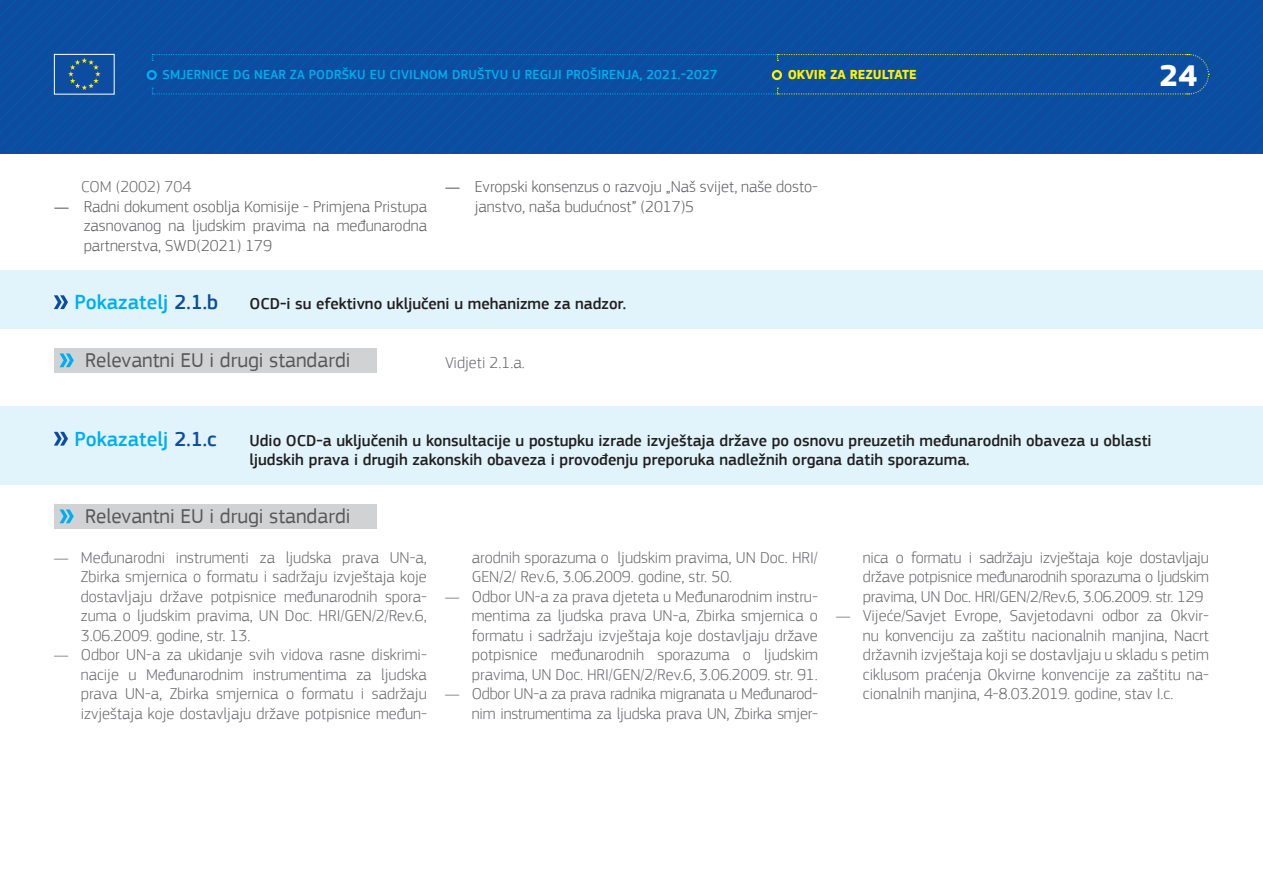
<style>
.page{position:relative;width:1263px;height:893px;background:#fff}
.page>*{position:absolute;margin:0;border:0;box-sizing:border-box;transform-origin:0 0}
.t1{font:700 31.5px "PF Square Sans Pro";color:#fff}
.t2{font:21px "PF Square Sans Pro";color:#57585a}
.t3{font:500 21px "PF Square Sans Pro";color:#00aeef}
.t4{font:300 16.5px/19.5px "PF Square Sans Pro";color:#6c6d70;text-align:justify}
.t5{font:500 16.5px "PF Square Sans Pro";color:#231f20}
.t6{font:300 16.5px/19.5px "PF Square Sans Pro";color:#636366;text-align:justify}
.t7{font:500 13.5px "PF Square Sans Pro";letter-spacing:.01em;color:#00aeef}
.t8{font:700 13.5px "PF Square Sans Pro";color:#fff101}
.s1{font-size:15px;color:#231f20}
.s2{color:#0d4da1}
.s3{font-size:15px}
</style>
<div class="page">
<svg style="left:0;top:0;width:1263px;height:153px;background:#0c4fa1"></svg>
<div style="left:0;top:270px;width:1263px;height:59px;background:#e1f4fc"></div>
<div style="left:0;top:407px;width:1263px;height:78px;background:#e1f4fc"></div>
<svg style="left:54px;top:295px;width:14px;height:14px"></svg>
<svg style="left:54px;top:432px;width:14px;height:14px"></svg>
<hr style="left:1262px;top:153px;width:1px;height:117px;background:#e1f4fc">
<hr style="left:1262px;top:368px;width:1px;height:117px;background:#e1f4fc">
<hr style="left:1262px;top:563px;width:1px;height:58px;background:#e1f4fc">
<hr style="left:1262px;top:699px;width:1px;height:59px;background:#e1f4fc">
<div style="left:54px;top:348px;width:323px;height:25px;background:#d1d2d4"></div>
<svg style="left:60px;top:353px;width:14px;height:14px"></svg>
<div style="left:54px;top:504px;width:323px;height:25px;background:#d1d2d4"></div>
<svg style="left:60px;top:509px;width:14px;height:14px"></svg>
<p class="t7" style="left:163px;top:67px;width:557px">SMJERNICE DG NEAR ZA PODRŠKU EU CIVILNOM DRUŠTVU U REGIJI PROŠIRENJA, 2021.-2027</p>
<p class="t8" style="left:788px;top:67px;width:131px">OKVIR ZA REZULTATE</p>
<p class="t1" style="left:1159px;top:56px;width:39px">24</p>
<p class="t4" style="left:81px;top:177px;width:112px">COM (2002) 704</p>
<p class="t6" style="left:84px;top:196px;width:345px;text-indent:-30px"><span class="s1">—</span> Radni dokument osoblja Komisije - Primjena Pristupa zasnovanog na ljudskim pravima na međunarodna partnerstva, SWD(2021) 179</p>
<p class="t6" style="left:475px;top:177px;width:345px;text-indent:-30px"><span class="s1">—</span> Evropski konsenzus o razvoju „Naš svijet, naše dosto&shy;janstvo, naša budućnost” (2017)5</p>
<p class="t3" style="left:75px;top:290px;width:145px">Pokazatelj <span class="s2">2.1.b</span></p>
<p class="t5" style="left:249px;top:294px;width:378px">OCD-i su efektivno uključeni u mehanizme za nadzor.</p>
<p class="t2" style="left:85px;top:348px;width:267px">Relevantni EU i drugi standardi</p>
<p class="t4" style="left:445px;top:352px;width:81px">Vidjeti 2.1.a.</p>
<p class="t3" style="left:75px;top:426px;width:143px">Pokazatelj <span class="s2">2.1.c</span></p>
<p class="t5" style="left:249px;top:430px;width:904px">Udio OCD-a uključenih u konsultacije u postupku izrade izvještaja države po osnovu preuzetih međunarodnih obaveza u oblasti</p>
<p class="t5" style="left:249px;top:450px;width:722px">ljudskih prava i drugih zakonskih obaveza i provođenju preporuka nadležnih organa datih sporazuma.</p>
<p class="t2" style="left:85px;top:504px;width:267px">Relevantni EU i drugi standardi</p>
<p class="t4" style="left:81px;top:547px;width:348px;text-indent:-27px"><span class="s3">—</span> Međunarodni instrumenti za ljudska prava UN-a, Zbirka smjernica o formatu i sadržaju izvještaja koje dostavljaju države potpisnice međunarodnih spora&shy;zuma o ljudskim pravima, UN Doc. HRI/GEN/2/Rev.6, 3.06.2009. godine, str. 13.</p>
<p class="t4" style="left:81px;top:645px;width:348px;text-indent:-27px"><span class="s3">—</span> Odbor UN-a za ukidanje svih vidova rasne diskrimi&shy;nacije u Međunarodnim instrumentima za ljudska prava UN-a, Zbirka smjernica o formatu i sadržaju izvještaja koje dostavljaju države potpisnice međun-</p>
<p class="t4" style="left:472px;top:547px;width:348px">arodnih sporazuma o ljudskim pravima, UN Doc. HRI/<br>GEN/2/ Rev.6, 3.06.2009. godine, str. 50.</p>
<p class="t4" style="left:472px;top:586px;width:348px;text-indent:-27px"><span class="s3">—</span> Odbor UN-a za prava djeteta u Međunarodnim instru&shy;mentima za ljudska prava UN-a, Zbirka smjernica o formatu i sadržaju izvještaja koje dostavljaju države potpisnice međunarodnih sporazuma o ljudskim pravima, UN Doc. HRI/GEN/2/Rev.6, 3.06.2009. str. 91.</p>
<p class="t4" style="left:445px;top:684px;width:375px;text-align:right"><span class="s3">—</span> Odbor UN-a za prava radnika migranata u Međunarod&shy;nim instrumentima za ljudska prava UN, Zbirka smjer-</p>
<p class="t4" style="left:863px;top:547px;width:348px">nica o formatu i sadržaju izvještaja koje dostavljaju države potpisnice međunarodnih sporazuma o ljudskim pravima, UN Doc. HRI/GEN/2/Rev.6, 3.06.2009. str. 129</p>
<p class="t4" style="left:863px;top:606px;width:348px;text-indent:-27px"><span class="s3">—</span> Vijeće/Savjet Evrope, Savjetodavni odbor za Okvir&shy;nu konvenciju za zaštitu nacionalnih manjina, Nacrt državnih izvještaja koji se dostavljaju u skladu s petim ciklusom praćenja Okvirne konvencije za zaštitu na&shy;cionalnih manjina, 4-8.03.2019. godine, stav I.c.</p>
</div>
